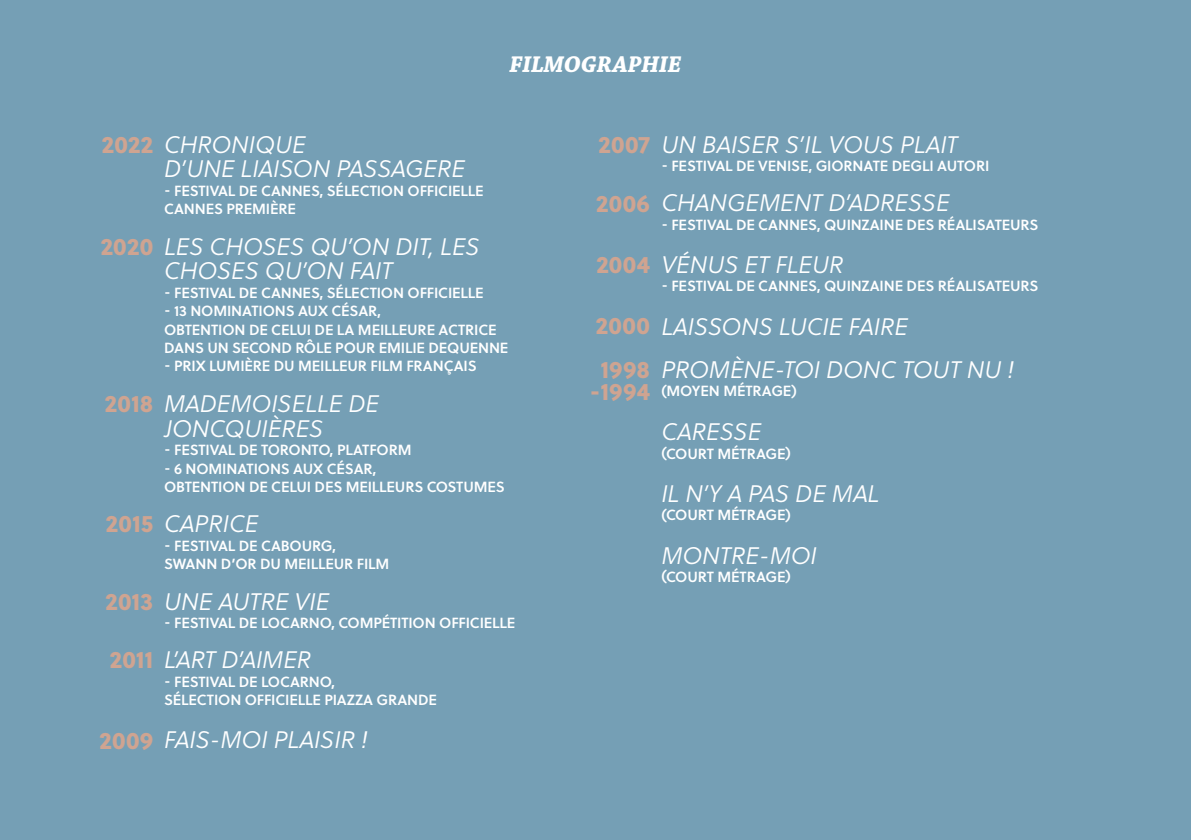
<style>
.page{position:relative;width:1191px;height:840px;background:#fff}
.page>*{position:absolute;margin:0;border:0;box-sizing:border-box;transform-origin:0 0}
.t1{font:italic 700 24px "Chaparral Pro";letter-spacing:-.01em;color:#fff}
.t2{font:italic 23.8px/24.8px "Soleil Lt";color:#fff}
.t3{font:23.8px/43.4px "Soleil Xb";letter-spacing:.01em;color:#cfa491}
.t4{font:14.6px/18.4px "Soleil Sb";letter-spacing:-.01em;color:#fff}
</style>
<div class="page">
<div style="left:0;top:0;width:1191px;height:839px;background:#759fb5"></div>
<h1 class="t1" style="left:509px;top:50px;width:174px">FILMOGRAPHIE</h1>
<h2 class="t3" style="left:101px;top:122px;width:53px">2022</h2>
<h2 class="t2" style="left:661px;top:131px;width:298px">UN BAISER S’IL VOUS PLAIT</h2>
<p class="t4" style="left:661px;top:156px;width:329px">- FESTIVAL DE VENISE, GIORNATE DEGLI AUTORI</p>
<h2 class="t2" style="left:661px;top:190px;width:290px">CHANGEMENT D’ADRESSE</h2>
<p class="t4" style="left:661px;top:215px;width:379px">- FESTIVAL DE CANNES, QUINZAINE DES RÉALISATEURS</p>
<h2 class="t2" style="left:661px;top:252px;width:184px">VÉNUS ET FLEUR</h2>
<p class="t4" style="left:661px;top:276px;width:379px">- FESTIVAL DE CANNES, QUINZAINE DES RÉALISATEURS</p>
<h2 class="t2" style="left:661px;top:304px;width:355px;line-height:43.2px">LAISSONS LUCIE FAIRE<br>PROMÈNE-TOI DONC TOUT NU !</h2>
<p class="t4" style="left:661px;top:381px;width:137px">(MOYEN MÉTRAGE)</p>
<h2 class="t2" style="left:661px;top:419px;width:101px">CARESSE</h2>
<p class="t4" style="left:661px;top:443px;width:131px">(COURT MÉTRAGE)</p>
<h2 class="t2" style="left:661px;top:480px;width:219px">IL N’Y A PAS DE MAL</h2>
<p class="t4" style="left:661px;top:505px;width:131px">(COURT MÉTRAGE)</p>
<h2 class="t2" style="left:661px;top:542px;width:157px">MONTRE-MOI</h2>
<p class="t4" style="left:661px;top:566px;width:131px">(COURT MÉTRAGE)</p>
<h2 class="t2" style="left:164px;top:131px;width:302px">CHRONIQUE<br>D’UNE LIAISON PASSAGERE</h2>
<p class="t4" style="left:164px;top:181px;width:321px">- FESTIVAL DE CANNES, SÉLECTION OFFICIELLE<br>CANNES PREMIÈRE</p>
<h2 class="t2" style="left:164px;top:233px;width:317px">LES CHOSES QU’ON DIT, LES<br>CHOSES QU’ON FAIT</h2>
<p class="t4" style="left:164px;top:283px;width:321px">- FESTIVAL DE CANNES, SÉLECTION OFFICIELLE</p>
<p class="t4" style="left:164px;top:301px;width:346px">- 13 NOMINATIONS AUX CÉSAR,<br>OBTENTION DE CELUI DE LA MEILLEURE ACTRICE<br>DANS UN SECOND RÔLE POUR EMILIE DEQUENNE</p>
<p class="t4" style="left:164px;top:356px;width:314px">- PRIX LUMIÈRE DU MEILLEUR FILM FRANÇAIS</p>
<h2 class="t2" style="left:164px;top:390px;width:216px">MADEMOISELLE DE<br>JONCQUIÈRES</h2>
<p class="t4" style="left:164px;top:440px;width:249px">- FESTIVAL DE TORONTO, PLATFORM</p>
<p class="t4" style="left:164px;top:458px;width:342px">- 6 NOMINATIONS AUX CÉSAR,<br>OBTENTION DE CELUI DES MEILLEURS COSTUMES</p>
<h2 class="t2" style="left:164px;top:511px;width:96px">CAPRICE</h2>
<p class="t4" style="left:164px;top:535px;width:227px">- FESTIVAL DE CABOURG,<br>SWANN D’OR DU MEILLEUR FILM</p>
<h2 class="t2" style="left:164px;top:588px;width:167px">UNE AUTRE VIE</h2>
<p class="t4" style="left:164px;top:612px;width:353px">- FESTIVAL DE LOCARNO, COMPÉTITION OFFICIELLE</p>
<h2 class="t2" style="left:164px;top:647px;width:149px">L’ART D’AIMER</h2>
<p class="t4" style="left:164px;top:671px;width:274px">- FESTIVAL DE LOCARNO,<br>SÉLECTION OFFICIELLE PIAZZA GRANDE</p>
<h2 class="t2" style="left:164px;top:727px;width:205px">FAIS-MOI PLAISIR !</h2>
<h2 class="t3" style="left:598px;top:121px;width:53px">2007</h2>
<h2 class="t3" style="left:596px;top:180px;width:56px">2006</h2>
<h2 class="t3" style="left:100px;top:224px;width:54px">2020</h2>
<h2 class="t3" style="left:596px;top:241px;width:55px">2004</h2>
<h2 class="t3" style="left:595px;top:302px;width:56px">2000<br>1998</h2>
<h2 class="t3" style="left:590px;top:368px;width:62px">-1994</h2>
<h2 class="t3" style="left:105px;top:380px;width:50px">2018</h2>
<h2 class="t3" style="left:106px;top:500px;width:49px">2015</h2>
<h2 class="t3" style="left:105px;top:577px;width:50px">2013</h2>
<h2 class="t3" style="left:109px;top:636px;width:45px">2011</h2>
<h2 class="t3" style="left:99px;top:717px;width:56px">2009</h2>
</div>
